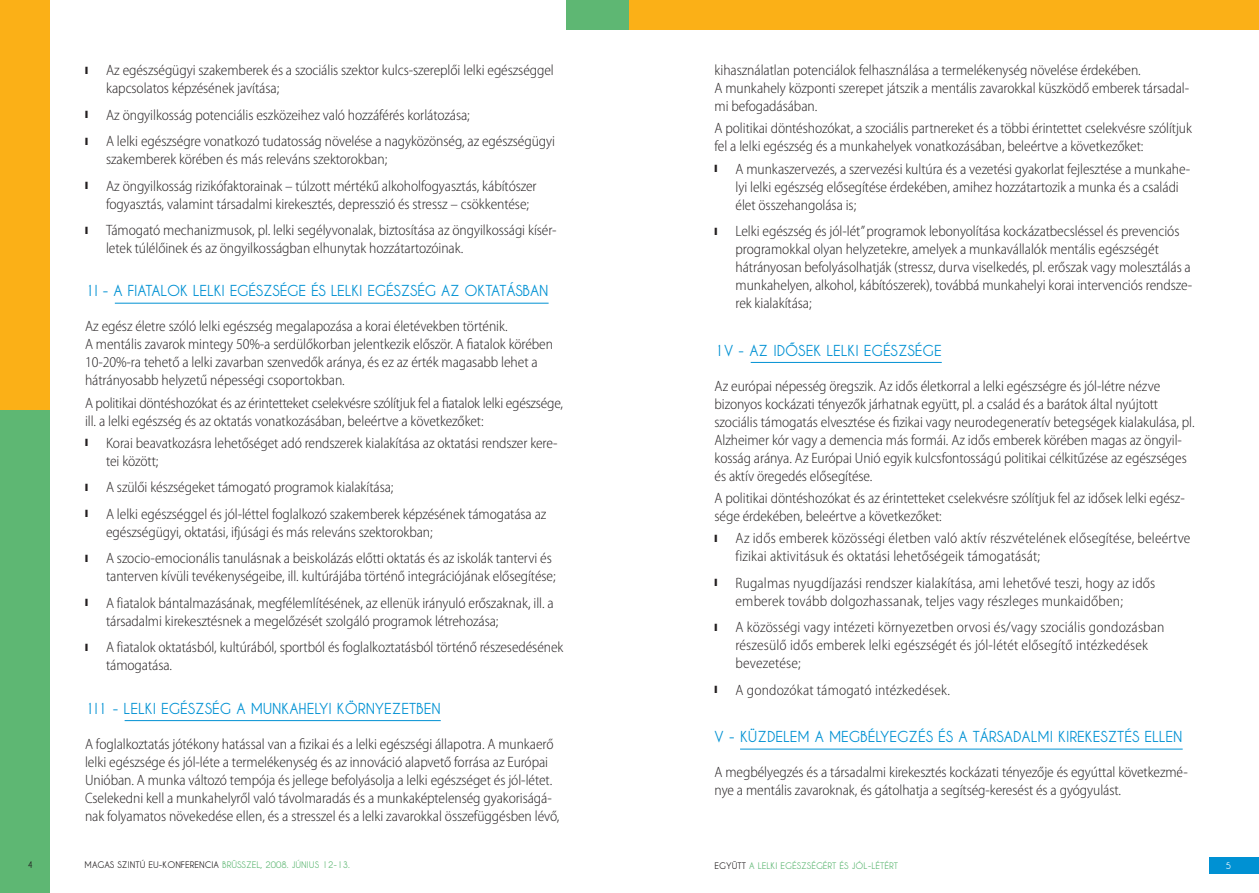
<style>
.page{position:relative;width:1259px;height:893px;background:#fff}
.page>*{position:absolute;margin:0;border:0;box-sizing:border-box;transform-origin:0 0}
.t1{font:300 semi-condensed 15px/18px "Myriad Pro";letter-spacing:-.005em;color:#231f20}
.t2{font:700 15px "Caviar Dreams";letter-spacing:-.005em;color:#0091d3}
.t3{font:700 9px "Caviar Dreams";color:#5eb773}
.t4{font:700 9px "Caviar Dreams";color:#231f20}
.t5{font:700 9px "Caviar Dreams";color:#fff}
.s1{color:#231f20}
</style>
<div class="page">
<div style="left:0;top:0;width:50px;height:893px;background:#5eb773"></div>
<div style="left:566px;top:0;width:63px;height:30px;background:#5eb773"></div>
<div style="left:629px;top:0;width:630px;height:30px;background:#fbb017"></div>
<div style="left:1209px;top:857px;width:50px;height:17px;background:#0091d3"></div>
<div style="left:0;top:0;width:50px;height:409px;background:#fbb017"></div>
<hr style="left:115px;top:303px;width:433px;height:1px;background:#0091d3">
<hr style="left:125px;top:720px;width:316px;height:1px;background:#0091d3">
<hr style="left:750px;top:362px;width:191px;height:1px;background:#0091d3">
<hr style="left:740px;top:749px;width:442px;height:1px;background:#0091d3">
<p class="t1" style="left:106px;top:61px;width:449px;text-indent:-21px">❙ Az egészségügyi szakemberek és a szociális szektor kulcs-szereplői lelki egészséggel kapcsolatos képzésének javítása;</p>
<p class="t1" style="left:85px;top:102px;width:386px;line-height:26.5px">❙ Az öngyilkosság potenciális eszközeihez való hozzáférés korlátozása; ❙ A</p>
<p class="t1" style="left:106px;top:132px;width:450px;text-indent:11px">lelki egészségre vonatkozó tudatosság növelése a nagyközönség, az egészségügyi szakemberek körében és más releváns szektorokban;</p>
<p class="t1" style="left:106px;top:177px;width:432px;text-indent:-21px">❙ Az öngyilkosság rizikófaktorainak – túlzott mértékű alkoholfogyasztás, kábítószer fogyasztás, valamint társadalmi kirekesztés, depresszió és stressz – csökkentése;</p>
<p class="t1" style="left:106px;top:221px;width:452px;text-indent:-21px">❙ Támogató mechanizmusok, pl. lelki segélyvonalak, biztosítása az öngyilkossági kísér&shy;letek túlélőinek és az öngyilkosságban elhunytak hozzátartozóinak.</p>
<p class="t2" style="left:85px;top:283px;width:465px">1I - A FIATALOK LELKI EGÉSZSÉGE ÉS LELKI EGÉSZSÉG AZ OKTATÁSBAN</p>
<p class="t1" style="left:85px;top:318px;width:469px">Az egész életre szóló lelki egészség megalapozása a korai életévekben történik.<br>A mentális zavarok mintegy 50%-a serdülőkorban jelentkezik először. A fiatalok körében 10-20%-ra tehető a lelki zavarban szenvedők aránya, és ez az érték magasabb lehet a hátrányosabb helyzetű népességi csoportokban.</p>
<p class="t1" style="left:85px;top:394px;width:479px">A politikai döntéshozókat és az érintetteket cselekvésre szólítjuk fel a fiatalok lelki egészsége, ill. a lelki egészség és az oktatás vonatkozásában, beleértve a következőket:</p>
<p class="t1" style="left:106px;top:434px;width:453px;text-indent:-21px">❙ Korai beavatkozásra lehetőséget adó rendszerek kialakítása az oktatási rendszer kere&shy;tei között;</p>
<p class="t1" style="left:85px;top:474px;width:310px;line-height:26.5px">❙ A szülői készségeket támogató programok kialakítása; ❙ A</p>
<p class="t1" style="left:106px;top:505px;width:442px;text-indent:11px">lelki egészséggel és jól-léttel foglalkozó szakemberek képzésének támogatása az egészségügyi, oktatási, ifjúsági és más releváns szektorokban;</p>
<p class="t1" style="left:85px;top:550px;width:13px">❙ A</p>
<p class="t1" style="left:106px;top:550px;width:451px;text-align:center">szocio-emocionális tanulásnak a beiskolázás előtti oktatás és az iskolák tantervi és tanterven kívüli tevékenységeibe, ill. kultúrájába történő integrációjának elősegítése;</p>
<p class="t1" style="left:85px;top:594px;width:13px">❙ A</p>
<p class="t1" style="left:106px;top:594px;width:449px;text-indent:11px">fiatalok bántalmazásának, megfélemlítésének, az ellenük irányuló erőszaknak, ill. a társadalmi kirekesztésnek a megelőzését szolgáló programok létrehozása;</p>
<p class="t1" style="left:85px;top:639px;width:13px">❙ A</p>
<p class="t1" style="left:106px;top:639px;width:459px;text-indent:11px">fiatalok oktatásból, kultúrából, sportból és foglalkoztatásból történő részesedésének támogatása.</p>
<p class="t2" style="left:85px;top:700px;width:357px">1I 1 - LELKI EGÉSZSÉG A MUNKAHELYI KÖRNYEZETBEN</p>
<p class="t1" style="left:85px;top:735px;width:476px">A foglalkoztatás jótékony hatással van a fizikai és a lelki egészségi állapotra. A munkaerő lelki egészsége és jól-léte a termelékenység és az innováció alapvető forrása az Európai Unióban. A munka változó tempója és jellege befolyásolja a lelki egészséget és jól-létet.<br>Cselekedni kell a munkahelyről való távolmaradás és a munkaképtelenség gyakoriságá&shy;nak folyamatos növekedése ellen, és a stresszel és a lelki zavarokkal összefüggésben lévő,</p>
<p class="t1" style="left:714px;top:61px;width:476px">kihasználatlan potenciálok felhasználása a termelékenység növelése érdekében.<br>A munkahely központi szerepet játszik a mentális zavarokkal küszködő emberek társadal&shy;mi befogadásában.</p>
<p class="t1" style="left:714px;top:120px;width:479px">A politikai döntéshozókat, a szociális partnereket és a többi érintettet cselekvésre szólítjuk fel a lelki egészség és a munkahelyek vonatkozásában, beleértve a következőket:</p>
<p class="t1" style="left:714px;top:160px;width:13px">❙ A</p>
<p class="t1" style="left:735px;top:160px;width:456px;text-indent:11px">munkaszervezés, a szervezési kultúra és a vezetési gyakorlat fejlesztése a munkahe&shy;lyi lelki egészség elősegítése érdekében, amihez hozzátartozik a munka és a családi élet összehangolása is;</p>
<p class="t1" style="left:735px;top:222px;width:458px;text-indent:-21px">❙ Lelki egészség és jól-lét” programok lebonyolítása kockázatbecsléssel és prevenciós programokkal olyan helyzetekre, amelyek a munkavállalók mentális egészségét hátrányosan befolyásolhatják (stressz, durva viselkedés, pl. erőszak vagy molesztálás a munkahelyen, alkohol, kábítószerek), továbbá munkahelyi korai intervenciós rendsze&shy;rek kialakítása;</p>
<p class="t2" style="left:714px;top:342px;width:229px">1V - AZ IDŐSEK LELKI EGÉSZSÉGE</p>
<p class="t1" style="left:714px;top:377px;width:481px">Az európai népesség öregszik. Az idős életkorral a lelki egészségre és jól-létre nézve bizonyos kockázati tényezők járhatnak együtt, pl. a család és a barátok által nyújtott szociális támogatás elvesztése és fizikai vagy neurodegeneratív betegségek kialakulása, pl.<br>Alzheimer kór vagy a demencia más formái. Az idős emberek körében magas az öngyil&shy;kosság aránya. Az Európai Unió egyik kulcsfontosságú politikai célkitűzése az egészséges és aktív öregedés elősegítése.</p>
<p class="t1" style="left:714px;top:489px;width:472px">A politikai döntéshozókat és az érintetteket cselekvésre szólítjuk fel az idősek lelki egész&shy;sége érdekében, beleértve a következőket:</p>
<p class="t1" style="left:735px;top:529px;width:456px;text-indent:-21px">❙ Az idős emberek közösségi életben való aktív részvételének elősegítése, beleértve fizikai aktivitásuk és oktatási lehetőségeik támogatását;</p>
<p class="t1" style="left:735px;top:574px;width:421px;text-indent:-21px">❙ Rugalmas nyugdíjazási rendszer kialakítása, ami lehetővé teszi, hogy az idős emberek tovább dolgozhassanak, teljes vagy részleges munkaidőben;</p>
<p class="t1" style="left:714px;top:618px;width:13px">❙ A</p>
<p class="t1" style="left:735px;top:618px;width:430px;text-indent:11px">közösségi vagy intézeti környezetben orvosi és/vagy szociális gondozásban részesülő idős emberek lelki egészségét és jól-létét elősegítő intézkedések bevezetése;</p>
<p class="t1" style="left:714px;top:681px;width:13px">❙ A</p>
<p class="t1" style="left:747px;top:681px;width:204px">gondozókat támogató intézkedések.</p>
<p class="t2" style="left:714px;top:728px;width:469px">V - KÜZDELEM A MEGBÉLYEGZÉS ÉS A TÁRSADALMI KIREKESZTÉS ELLEN</p>
<p class="t1" style="left:714px;top:764px;width:475px">A megbélyegzés és a társadalmi kirekesztés kockázati tényezője és egyúttal következmé&shy;nye a mentális zavaroknak, és gátolhatja a segítség-keresést és a gyógyulást.</p>
<p class="t4" style="left:28px;top:860px;width:7px">4</p>
<p class="t3" style="left:85px;top:860px;width:267px"><span class="s1">MAGAS SZINTÚ EU-KONFERENCIA</span> BRÜSSZEL, 2008. JÚNIUS 12-13.</p>
<p class="t3" style="left:714px;top:861px;width:185px"><span class="s1">EGYÜTT</span> A LELKI EGÉSZSÉGÉRT ÉS JÓL-LÉTÉRT</p>
<p class="t5" style="left:1226px;top:861px;width:7px">5</p>
</div>
